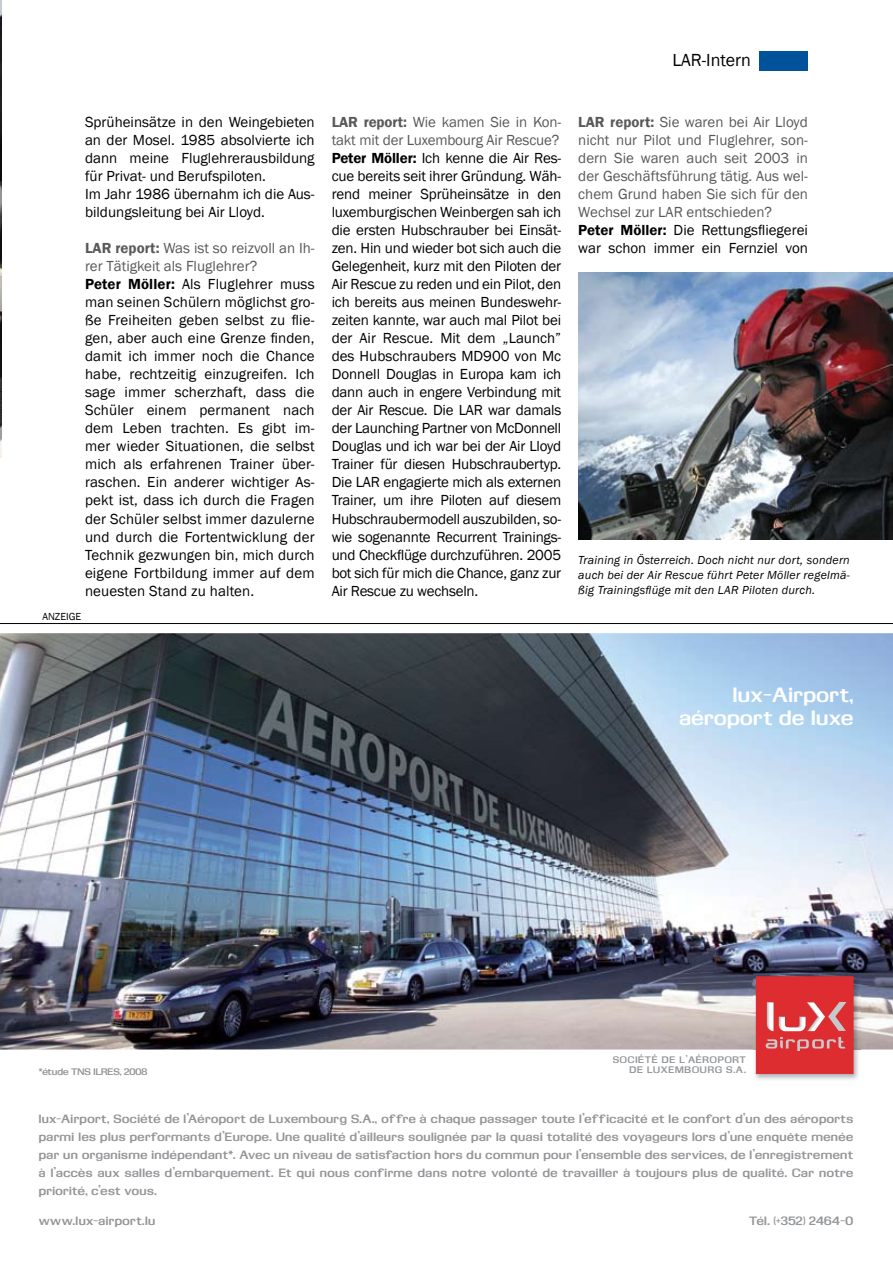
<style>
.page{position:relative;width:893px;height:1263px;background:#fff}
.page>*{position:absolute;margin:0;border:0;box-sizing:border-box;transform-origin:0 0}
.t1{font:700 18px/23.2px "Kasse FLF";letter-spacing:.03em;color:#fff;text-align:right}
.t2{font:18px "Franklin Gothic";color:#000}
.t3{font:15px/18px "Franklin Gothic";letter-spacing:-.005em;color:#000}
.t4{font:15px/18px "Franklin Gothic";color:#58595b}
.t5{font:italic 12px/15px "Franklin Gothic";letter-spacing:.02em;color:#000;text-align:justify}
.t6{font:700 10.5px/18px "Kasse FLF";letter-spacing:.04em;color:#939598;text-align:justify}
.t7{font:10.5px "Franklin Gothic";color:#000}
.t8{font:700 8.25px/10.5px "Kasse FLF";letter-spacing:.1em;color:#939598;text-align:right}
.t9{font:700 8.25px "Kasse FLF";color:#939598}
.s1{font-weight:600;color:#58595b}
.s2{color:#58595b}
.s3{font-weight:600}
.s4{font-weight:600;color:#000}
.s5{color:#000}
</style>
<div class="page">
<img style="left:0;top:0;width:1px;height:457px">
<div style="left:759px;top:51px;width:49px;height:20px;background:#00539b"></div>
<img style="left:578px;top:272px;width:315px;height:268px">
<img style="left:0;top:633px;width:893px;height:416px">
<img style="left:753px;top:973px;width:108px;height:107px">
<svg style="left:756px;top:976px;width:98px;height:98px;background:#dd4246"></svg>
<hr style="left:0;top:623px;width:893px;height:1px;background:#000">
<p class="t2" style="left:672px;top:49px;width:80px">LAR-Intern</p>
<p class="t3" style="left:85px;top:114px;width:231px">Sprüheinsätze in den Weingebieten an der Mosel. 1985 absolvierte ich dann meine Fluglehrerausbildung für Privat- und Berufspiloten.<br>Im Jahr 1986 übernahm ich die Aus&shy;bildungsleitung bei Air Lloyd.</p>
<p class="t3" style="left:85px;top:240px;width:231px"><span class="s1">LAR report:</span> <span class="s2">Was ist so reizvoll an Ih&shy;rer Tätigkeit als Fluglehrer?<br></span><span class="s3">Peter Möller:</span> Als Fluglehrer muss man seinen Schülern möglichst gro&shy;ße Freiheiten geben selbst zu flie&shy;gen, aber auch eine Grenze finden, damit ich immer noch die Chance habe, rechtzeitig einzugreifen. Ich sage immer scherzhaft, dass die Schüler einem permanent nach dem Leben trachten. Es gibt im&shy;mer wieder Situationen, die selbst mich als erfahrenen Trainer über&shy;raschen. Ein anderer wichtiger As&shy;pekt ist, dass ich durch die Fragen der Schüler selbst immer dazulerne und durch die Fortentwicklung der Technik gezwungen bin, mich durch eigene Fortbildung immer auf dem neuesten Stand zu halten.</p>
<p class="t7" style="left:42px;top:609px;width:12px">Anzeige</p>
<p class="t3" style="left:332px;top:114px;width:231px"><span class="s1">LAR report:</span> <span class="s2">Wie kamen Sie in Kon&shy;takt mit der Luxembourg Air Rescue?<br></span><span class="s3">Peter Möller:</span> Ich kenne die Air Res&shy;cue bereits seit ihrer Gründung. Wäh&shy;rend meiner Sprüheinsätze in den luxemburgischen Weinbergen sah ich die ersten Hubschrauber bei Einsät&shy;zen. Hin und wieder bot sich auch die Gelegenheit, kurz mit den Piloten der Air Rescue zu reden und ein Pilot, den ich bereits aus meinen Bundeswehr&shy;zeiten kannte, war auch mal Pilot bei der Air Rescue. Mit dem „Launch” des Hubschraubers MD900 von Mc Donnell Douglas in Europa kam ich dann auch in engere Verbindung mit der Air Rescue. Die LAR war damals der Launching Partner von McDonnell Douglas und ich war bei der Air Lloyd Trainer für diesen Hubschraubertyp.<br>Die LAR engagierte mich als externen Trainer, um ihre Piloten auf diesem Hubschraubermodell auszubilden, so&shy;wie sogenannte Recurrent Trainings&shy;und Checkflüge durchzuführen. 2005 bot sich für mich die Chance, ganz zur Air Rescue zu wechseln.</p>
<p class="t4" style="left:578px;top:114px;width:231px"><span class="s3">LAR report:</span> Sie waren bei Air Lloyd nicht nur Pilot und Fluglehrer, son&shy;dern Sie waren auch seit 2003 in der Geschäftsführung tätig. Aus wel&shy;chem Grund haben Sie sich für den Wechsel zur LAR entschieden?<br><span class="s4">Peter Möller:</span> <span class="s5">Die Rettungsfliegerei war schon immer ein Fernziel von</span></p>
<p class="t5" style="left:578px;top:552px;width:273px">Training in Österreich. Doch nicht nur dort, sondern auch bei der Air Rescue führt Peter Möller regelmä&shy;ßig Trainingsflüge mit den LAR Piloten durch.</p>
<p class="t1" style="left:679px;top:682px;width:175px">lux-Airport, aéroport de luxe</p>
<p class="t8" style="left:613px;top:1054px;width:135px">SOCIÉTÉ DE L’AÉROPORT<br>DE LUXEMBOURG S.A.</p>
<p class="t6" style="left:39px;top:1109px;width:816px">lux-Airport, Société de l’Aéroport de Luxembourg S.A., offre à chaque passager toute l’efficacité et le confort d’un des aéroports parmi les plus performants d’Europe. Une qualité d’ailleurs soulignée par la quasi totalité des voyageurs lors d’une enquête menée par un organisme indépendant*. Avec un niveau de satisfaction hors du commun pour l’ensemble des services, de l’enregistrement à l’accès aux salles d’embarquement. Et qui nous confirme dans notre volonté de travailler à toujours plus de qualité. Car notre priorité, c’est vous.</p>
<p class="t6" style="left:39px;top:1211px;width:118px">www.lux-airport.lu</p>
<p class="t6" style="left:749px;top:1211px;width:105px">Tél. (+352) 2464-0</p>
<p class="t9" style="left:39px;top:1066px;width:110px">*étude TNS ILRES, 2008</p>
</div>
